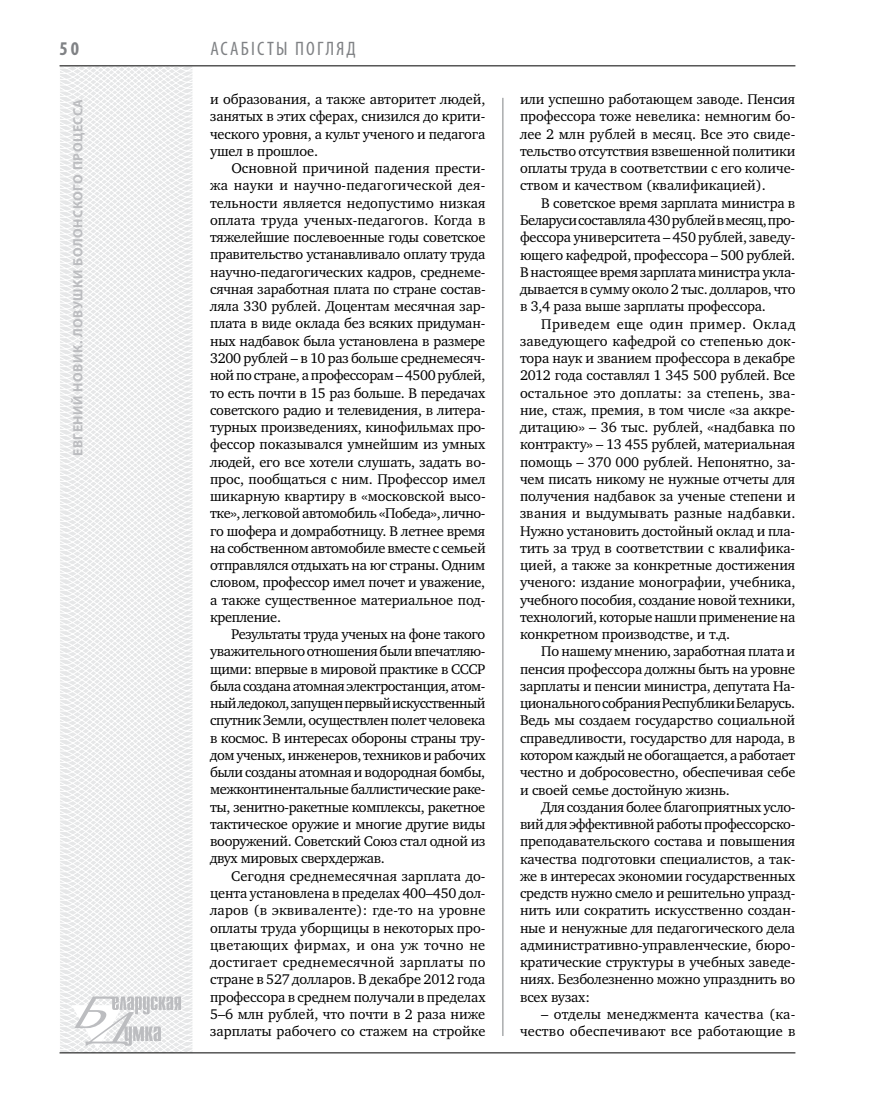
<style>
.page{position:relative;width:872px;height:1106px;background:#fff}
.page>*{position:absolute;margin:0;border:0;box-sizing:border-box;transform-origin:0 0}
.t1{font:condensed 19.5px "Myriad Pro";color:#808285}
.t2{font:700 condensed 19.5px "Myriad Pro";color:#808285}
.t3{font:14.4px/17.2px "Charter C";letter-spacing:-.01em;color:#000;text-align:justify}
.t4{font:14.4px/17.2px "Charter C";letter-spacing:.01em;color:#000;text-align:right}
.t5{font:700 13.5px "Myriad Pro";letter-spacing:.04em;color:#bcbdc0}
</style>
<div class="page">
<svg style="left:59px;top:65px;width:192px;height:989px"></svg>
<hr style="left:502px;top:98px;width:1px;height:938px;background:#808285">
<hr style="left:60px;top:1052px;width:735px;height:1px;background:#000">
<svg style="left:71px;top:996px;width:110px;height:53px"></svg>
<hr style="left:60px;top:65px;width:735px;height:1px;background:#000">
<h1 class="t2" style="left:60px;top:37px;width:21px">50</h1>
<h1 class="t1" style="left:210px;top:37px;width:11px">асаб</h1>
<h1 class="t1" style="left:251px;top:37px;width:105px">істы погляд</h1>
<p class="t3" style="left:210px;top:91px;width:277px">и образования, а также авторитет людей, занятых в этих сферах, снизился до крити&shy;ческого уровня, а культ ученого и педагога ушел в прошлое.</p>
<p class="t3" style="left:210px;top:160px;width:277px;text-indent:21px">Основной причиной падения прести&shy;жа науки и научно-педагогической дея&shy;тельности является недопустимо низкая оплата труда ученых-педагогов. Когда в тяжелейшие послевоенные годы советское правительство устанавливало оплату труда научно-педагогических кадров, среднеме&shy;сячная заработная плата по стране состав&shy;ляла 330 рублей. Доцентам месячная зар&shy;плата в виде оклада без всяких придуман&shy;ных надбавок была установлена в размере 3200 рублей – в 10 раз больше среднемесяч&shy;ной по стране, а профессорам – 4500 рублей, то есть почти в 15 раз больше. В передачах советского радио и телевидения, в литера&shy;турных произведениях, кинофильмах про&shy;фессор показывался умнейшим из умных людей, его все хотели слушать, задать во&shy;прос, пообщаться с ним. Профессор имел шикарную квартиру в «московской высо&shy;тке», легковой автомобиль «Победа», лично&shy;го шофера и домработницу. В летнее время на собственном автомобиле вместе с семьей отправлялся отдыхать на юг страны. Одним словом, профессор имел почет и уважение, а также существенное материальное под&shy;крепление.</p>
<p class="t3" style="left:210px;top:625px;width:277px;text-indent:21px">Результаты труда ученых на фоне такого уважительного отношения были впечатляю&shy;щими: впервые в мировой практике в СССР была создана атомная электростанция, атом&shy;ный ледокол, запущен первый искусственный спутник Земли, осуществлен полет человека в космос. В интересах обороны страны тру&shy;дом ученых, инженеров, техников и рабочих были созданы атомная и водородная бомбы, межконтинентальные баллистические раке&shy;ты, зенитно-ракетные комплексы, ракетное тактическое оружие и многие другие виды вооружений. Советский Союз стал одной из двух мировых сверхдержав.</p>
<p class="t3" style="left:210px;top:867px;width:277px;text-indent:21px">Сегодня среднемесячная зарплата до&shy;цента установлена в пределах 400–450 дол&shy;ларов (в эквиваленте): где-то на уровне оплаты труда уборщицы в некоторых про&shy;цветающих фирмах, и она уж точно не достигает среднемесячной зарплаты по стране в 527 долларов. В декабре 2012 года профессора в среднем получали в пределах 5–6 млн рублей, что почти в 2 раза ниже зарплаты рабочего со стажем на стройке</p>
<p class="t5" style="left:69px;top:456px;width:359px;rotate:-90deg">Евгений НОВИК. Ловушки Болонского процесса</p>
<p class="t3" style="left:520px;top:91px;width:277px">или успешно работающем заводе. Пенсия профессора тоже невелика: немногим бо&shy;лее 2 млн рублей в месяц. Все это свиде&shy;тельство отсутствия взвешенной политики оплаты труда в соответствии с его количе&shy;ством и качеством (квалификацией).</p>
<p class="t3" style="left:520px;top:194px;width:277px;text-indent:21px">В советское время зарплата министра в Беларуси составляла 430 рублей в месяц, про&shy;фессора университета – 450 рублей, заведу&shy;ющего кафедрой, профессора – 500 рублей.<br>В настоящее время зарплата министра укла&shy;дывается в сумму около 2 тыс. долларов, что в 3,4 раза выше зарплаты профессора.</p>
<p class="t3" style="left:520px;top:315px;width:277px;text-indent:21px">Приведем еще один пример. Оклад заведующего кафедрой со степенью док&shy;тора наук и званием профессора в декабре 2012 года составлял 1 345 500 рублей. Все остальное это доплаты: за степень, зва&shy;ние, стаж, премия, в том числе «за аккре&shy;дитацию» – 36 тыс. рублей, «надбавка по контракту» – 13 455 рублей, материальная помощь – 370 000 рублей. Непонятно, за&shy;чем писать никому не нужные отчеты для получения надбавок за ученые степени и звания и выдумывать разные надбавки.<br>Нужно установить достойный оклад и пла&shy;тить за труд в соответствии с квалифика&shy;цией, а также за конкретные достижения ученого: издание монографии, учебника, учебного пособия, создание новой техники, технологий, которые нашли применение на конкретном производстве, и т.д.</p>
<p class="t3" style="left:520px;top:643px;width:277px;text-indent:21px">По нашему мнению, заработная плата и пенсия профессора должны быть на уровне зарплаты и пенсии министра, депутата На&shy;ционального собрания Республики Беларусь.<br>Ведь мы создаем государство социальной справедливости, государство для народа, в котором каждый не обогащается, а работает честно и добросовестно, обеспечивая себе и своей семье достойную жизнь.</p>
<p class="t3" style="left:520px;top:798px;width:277px;text-indent:21px">Для создания более благоприятных усло&shy;вий для эффективной работы профессорско&shy;преподавательского состава и повышения качества подготовки специалистов, а так&shy;же в интересах экономии государственных средств нужно смело и решительно упразд&shy;нить или сократить искусственно создан&shy;ные и ненужные для педагогического дела административно-управленческие, бюро&shy;кратические структуры в учебных заведе&shy;ниях. Безболезненно можно упразднить во всех вузах:</p>
<p class="t4" style="left:520px;top:1005px;width:277px">– отделы менеджмента качества (ка&shy;чество обеспечивают все работающие в</p>
</div>
